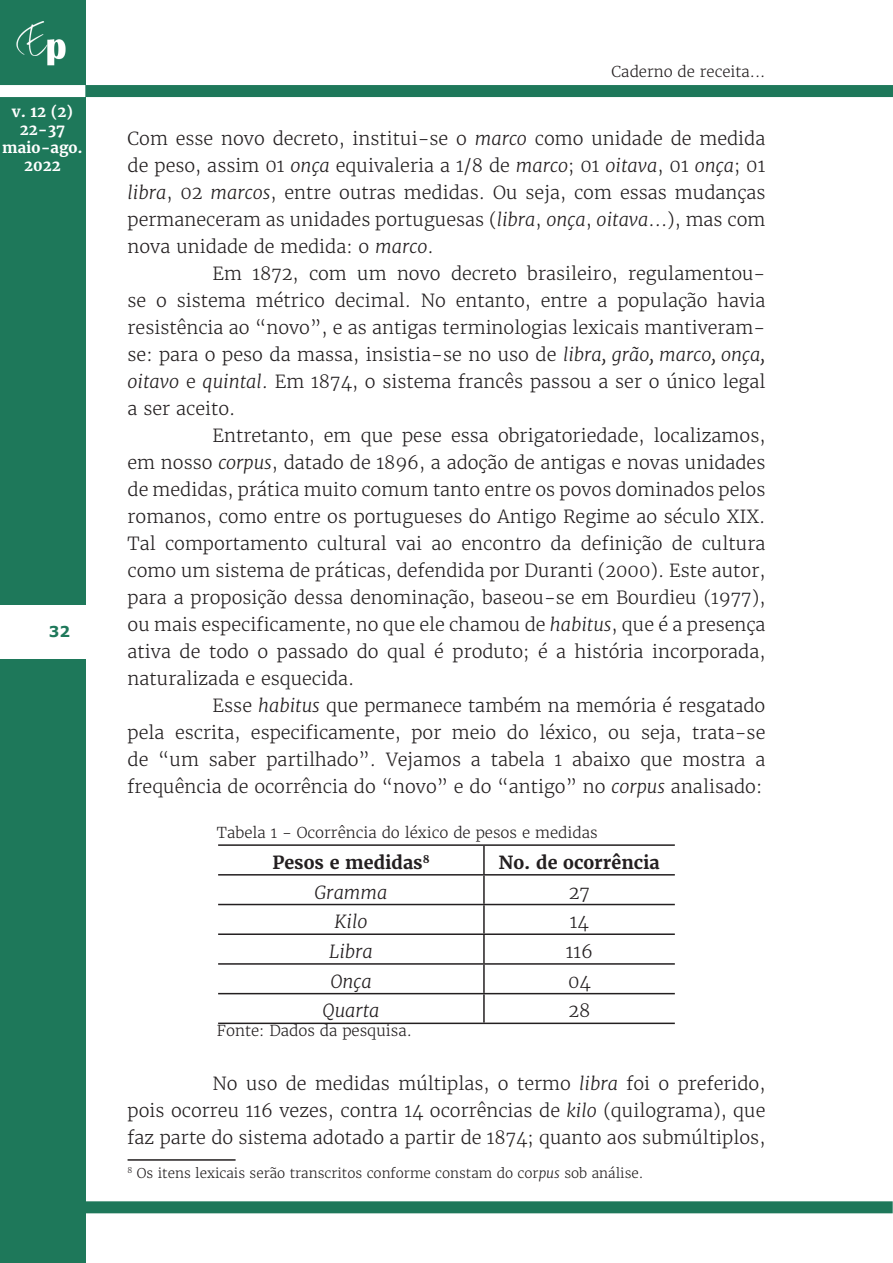
<style>
.page{position:relative;width:893px;height:1263px;background:#fff}
.page>*{position:absolute;margin:0;border:0;box-sizing:border-box;transform-origin:0 0}
.Corpo_do_artigo{font:300 18px/27px "Merriweather";color:#231f20;text-align:justify}
.List_Paragraph{font:700 18px "Merriweather";color:#231f20}
.List_Paragraph-2{font:italic 300 18px "Merriweather";color:#231f20}
.List_Paragraph-3{font:300 18px "Merriweather";color:#231f20}
.Título_de_quadro_fig{font:300 15px "Merriweather";color:#231f20}
.t1{font:700 15px/18px "Merriweather";color:#fff;text-align:center}
.t2{font:700 15px "Verdana";color:#1e785a}
.Rodapé{font:300 13.5px "Merriweather";color:#231f20}
.s1{font-style:italic}
</style>
<div class="page">
<div style="left:0;top:0;width:85px;height:1263px;background:#1e785a"></div>
<img style="left:16px;top:21px;width:50px;height:45px">
<div style="left:85px;top:85px;width:808px;height:12px;background:#1e785a"></div>
<div style="left:0;top:85px;width:85px;height:12px;background:#fff"></div>
<div style="left:0;top:605px;width:85px;height:53px;background:#fff"></div>
<div style="left:84px;top:1201px;width:809px;height:12px;background:#1e785a"></div>
<hr style="left:218px;top:844px;width:266px;height:2px;background:#231f20">
<hr style="left:484px;top:844px;width:191px;height:2px;background:#231f20">
<hr style="left:483px;top:846px;width:2px;height:28px;background:#231f20">
<hr style="left:218px;top:874px;width:266px;height:1px;background:#231f20">
<hr style="left:484px;top:874px;width:191px;height:1px;background:#231f20">
<hr style="left:483px;top:875px;width:2px;height:29px;background:#231f20">
<hr style="left:218px;top:904px;width:266px;height:1px;background:#231f20">
<hr style="left:484px;top:904px;width:191px;height:1px;background:#231f20">
<hr style="left:483px;top:905px;width:2px;height:28px;background:#231f20">
<hr style="left:218px;top:933px;width:266px;height:2px;background:#231f20">
<hr style="left:484px;top:933px;width:191px;height:2px;background:#231f20">
<hr style="left:483px;top:935px;width:2px;height:28px;background:#231f20">
<hr style="left:218px;top:963px;width:266px;height:2px;background:#231f20">
<hr style="left:484px;top:963px;width:191px;height:2px;background:#231f20">
<hr style="left:483px;top:965px;width:2px;height:28px;background:#231f20">
<hr style="left:218px;top:993px;width:266px;height:1px;background:#231f20">
<hr style="left:484px;top:993px;width:191px;height:1px;background:#231f20">
<hr style="left:483px;top:994px;width:2px;height:28px;background:#231f20">
<hr style="left:218px;top:1022px;width:266px;height:2px;background:#231f20">
<hr style="left:484px;top:1022px;width:191px;height:2px;background:#231f20">
<hr style="left:128px;top:1159px;width:108px;height:2px;background:#231f20">
<p class="t1" style="left:2px;top:103px;width:82px">v. 12 (2)<br>22-37 maio-ago.<br>2022</p>
<p class="t2" style="left:49px;top:622px;width:23px">32</p>
<p class="Título_de_quadro_fig" style="left:612px;top:62px;width:155px">Caderno de receita...</p>
<p class="Corpo_do_artigo" style="left:128px;top:125px;width:639px">Com esse novo decreto, institui-se o <span class="s1">marco</span> como unidade de medida de peso, assim 01 <span class="s1">onça</span> equivaleria a 1/8 de <span class="s1">marco</span>; 01 <span class="s1">oitava</span>, 01 <span class="s1">onça</span>; 01 <span class="s1">libra</span>, 02 <span class="s1">marcos</span>, entre outras medidas. Ou seja, com essas mudanças permaneceram as unidades portuguesas (<span class="s1">libra</span>, <span class="s1">onça</span>, <span class="s1">oitava</span>...), mas com nova unidade de medida: o <span class="s1">marco</span>.</p>
<p class="Corpo_do_artigo" style="left:128px;top:260px;width:639px;text-indent:85px">Em 1872, com um novo decreto brasileiro, regulamentou&shy;se o sistema métrico decimal. No entanto, entre a população havia resistência ao “novo”, e as antigas terminologias lexicais mantiveram&shy;se: para o peso da massa, insistia-se no uso de <span class="s1">libra, grão, marco, onça, oitavo</span> e <span class="s1">quintal</span>. Em 1874, o sistema francês passou a ser o único legal a ser aceito.</p>
<p class="Corpo_do_artigo" style="left:128px;top:422px;width:639px;text-indent:85px">Entretanto, em que pese essa obrigatoriedade, localizamos, em nosso <span class="s1">corpus</span>, datado de 1896, a adoção de antigas e novas unidades de medidas, prática muito comum tanto entre os povos dominados pelos romanos, como entre os portugueses do Antigo Regime ao século XIX.<br>Tal comportamento cultural vai ao encontro da definição de cultura como um sistema de práticas, defendida por Duranti (2000). Este autor, para a proposição dessa denominação, baseou-se em Bourdieu (1977), ou mais especificamente, no que ele chamou de <span class="s1">habitus</span>, que é a presença ativa de todo o passado do qual é produto; é a história incorporada, naturalizada e esquecida.</p>
<p class="Corpo_do_artigo" style="left:128px;top:692px;width:639px;text-indent:85px">Esse <span class="s1">habitus</span> que permanece também na memória é resgatado pela escrita, especificamente, por meio do léxico, ou seja, trata-se de “um saber partilhado”. Vejamos a tabela 1 abaixo que mostra a frequência de ocorrência do “novo” e do “antigo” no <span class="s1">corpus</span> analisado:</p>
<p class="Título_de_quadro_fig" style="left:217px;top:824px;width:382px">Tabela 1 - Ocorrência do léxico de pesos e medidas</p>
<p class="List_Paragraph" style="left:272px;top:851px;width:159px">Pesos e medidas<sup>8</sup></p>
<p class="List_Paragraph" style="left:499px;top:851px;width:162px">No. de ocorrência</p>
<p class="List_Paragraph-2" style="left:315px;top:881px;width:75px">Gramma</p>
<p class="List_Paragraph-3" style="left:569px;top:881px;width:23px">27</p>
<p class="List_Paragraph-2" style="left:335px;top:910px;width:34px">Kilo</p>
<p class="List_Paragraph-3" style="left:570px;top:910px;width:21px">14</p>
<p class="List_Paragraph-2" style="left:329px;top:940px;width:45px">Libra</p>
<p class="List_Paragraph-3" style="left:566px;top:940px;width:29px">116</p>
<p class="List_Paragraph-2" style="left:330px;top:970px;width:43px">Onça</p>
<p class="List_Paragraph-3" style="left:568px;top:970px;width:24px">04</p>
<p class="List_Paragraph-2" style="left:322px;top:1000px;width:59px">Quarta</p>
<p class="List_Paragraph-3" style="left:568px;top:1000px;width:23px">28</p>
<p class="Título_de_quadro_fig" style="left:217px;top:1021px;width:197px">Fonte: Dados da pesquisa.</p>
<p class="Corpo_do_artigo" style="left:128px;top:1070px;width:639px;text-indent:85px">No uso de medidas múltiplas, o termo <span class="s1">libra</span> foi o preferido, pois ocorreu 116 vezes, contra 14 ocorrências de <span class="s1">kilo</span> (quilograma), que faz parte do sistema adotado a partir de 1874; quanto aos submúltiplos,</p>
<p class="Rodapé" style="left:128px;top:1165px;width:517px"><sup>8</sup> Os itens lexicais serão transcritos conforme constam do cor<span class="s1">pus</span> sob análise.</p>
</div>
